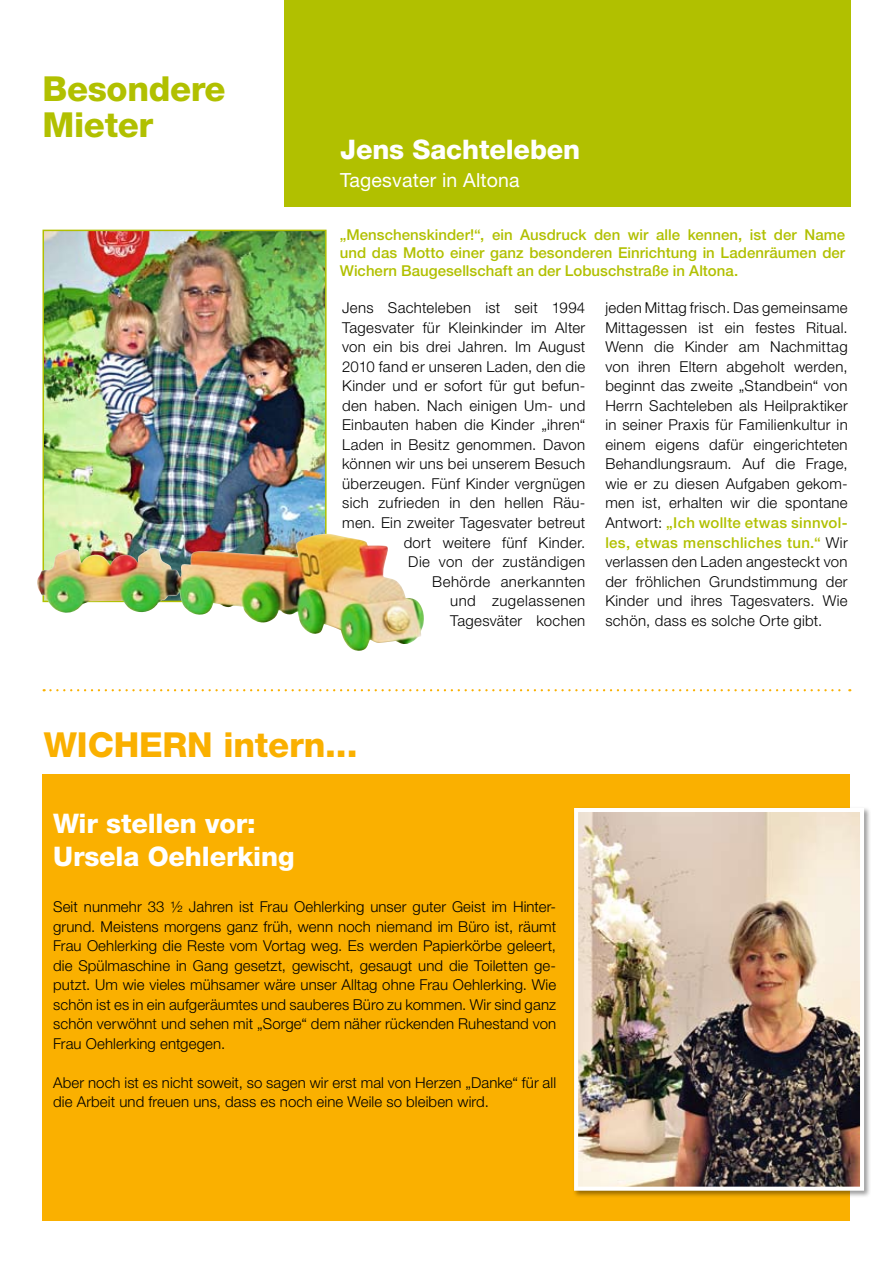
<style>
.page{position:relative;width:893px;height:1263px;background:#fff}
.page>*{position:absolute;margin:0;border:0;box-sizing:border-box;transform-origin:0 0}
.t1{font:800 34.5px "Helvetica Neue LT Pro";letter-spacing:-.005em;color:#fab000}
.t2{font:800 34.5px/36px "Helvetica Neue LT Pro";letter-spacing:-.01em;color:#b1c000}
.t3{font:800 27px/32.4px "Helvetica Neue LT Pro";letter-spacing:-.005em;color:#fff}
.t4{font:19.5px "Helvetica Neue LT Pro";letter-spacing:.01em;color:#fff}
.t5{font:300 15px/19.5px "Helvetica Neue LT Pro";letter-spacing:.02em;color:#000;text-align:justify}
.t6{font:500 15px/18px "Helvetica Neue LT Pro";letter-spacing:.005em;color:#b1c000;text-align:justify}
.s1{font-weight:500;color:#b1c000}
</style>
<div class="page">
<div style="left:43px;top:774px;width:807px;height:446px;background:#fab000"></div>
<div style="left:284px;top:0;width:566px;height:207px;background:#b1c000"></div>
<svg style="left:44px;top:689px;width:806px;height:2px"></svg>
<div style="left:572px;top:806px;width:299px;height:392px;background:#000;opacity:.4"></div>
<img style="left:579px;top:813px;width:280px;height:373px">
<div style="left:574px;top:808px;width:290px;height:383px;border:4px solid #fff"></div>
<img style="left:46px;top:233px;width:278px;height:301px">
<div style="left:43px;top:230px;width:284px;height:372px;border:2px solid #b1c000"></div>
<img style="left:37px;top:534px;width:387px;height:117px">
<h1 class="t2" style="left:43px;top:71px;width:185px">Besondere<br>Mieter</h1>
<h2 class="t3" style="left:340px;top:133px;width:242px">Jens Sachteleben</h2>
<h3 class="t4" style="left:340px;top:168px;width:181px">Tagesvater in Altona</h3>
<p class="t6" style="left:340px;top:226px;width:507px">„Menschenskinder!“, ein Ausdruck den wir alle kennen, ist der Name und das Motto einer ganz besonderen Einrichtung in Ladenräumen der Wichern Baugesellschaft an der Lobuschstraße in Altona.</p>
<p class="t5" style="left:342px;top:298px;width:245px;text-align:right">Jens Sachteleben ist seit 1994<br>Tagesvater für Kleinkinder im Alter von ein bis drei Jahren. Im August<br>2010 fand er unseren Laden, den die<br>Kinder und er sofort für gut befun&shy;den haben. Nach einigen Um- und<br>Einbauten haben die Kinder „ihren“<br>Laden in Besitz genommen. Davon können wir uns bei unserem Besuch überzeugen. Fünf Kinder vergnügen sich zufrieden in den hellen Räu&shy;men. Ein zweiter Tagesvater betreut dort weitere fünf Kinder.<br>Die von der zuständigen<br>Behörde anerkannten<br>und zugelassenen<br>Tagesväter kochen</p>
<p class="t5" style="left:605px;top:298px;width:244px">jeden Mittag frisch. Das gemeinsame Mittagessen ist ein festes Ritual.<br>Wenn die Kinder am Nachmittag von ihren Eltern abgeholt werden, beginnt das zweite „Standbein“ von Herrn Sachteleben als Heilpraktiker in seiner Praxis für Familienkultur in einem eigens dafür eingerichteten Behandlungsraum. Auf die Frage, wie er zu diesen Aufgaben gekom&shy;men ist, erhalten wir die spontane Antwort: <span class="s1">„Ich wollte etwas sinnvol&shy;les, etwas menschliches tun.“</span> Wir verlassen den Laden angesteckt von der fröhlichen Grundstimmung der Kinder und ihres Tagesvaters. Wie schön, dass es solche Orte gibt.</p>
<h1 class="t1" style="left:44px;top:724px;width:315px">WICHERN intern...</h1>
<h2 class="t3" style="left:53px;top:808px;width:243px">Wir stellen vor:<br>Ursela Oehlerking</h2>
<p class="t5" style="left:53px;top:897px;width:505px">Seit nunmehr 33 ½ Jahren ist Frau Oehlerking unser guter Geist im Hinter&shy;grund. Meistens morgens ganz früh, wenn noch niemand im Büro ist, räumt Frau Oehlerking die Reste vom Vortag weg. Es werden Papierkörbe geleert, die Spülmaschine in Gang gesetzt, gewischt, gesaugt und die Toiletten ge&shy;putzt. Um wie vieles mühsamer wäre unser Alltag ohne Frau Oehlerking. Wie schön ist es in ein aufgeräumtes und sauberes Büro zu kommen. Wir sind ganz schön verwöhnt und sehen mit „Sorge“ dem näher rückenden Ruhestand von Frau Oehlerking entgegen.</p>
<p class="t5" style="left:53px;top:1072px;width:504px">Aber noch ist es nicht soweit, so sagen wir erst mal von Herzen „Danke“ für all die Arbeit und freuen uns, dass es noch eine Weile so bleiben wird.</p>
</div>
